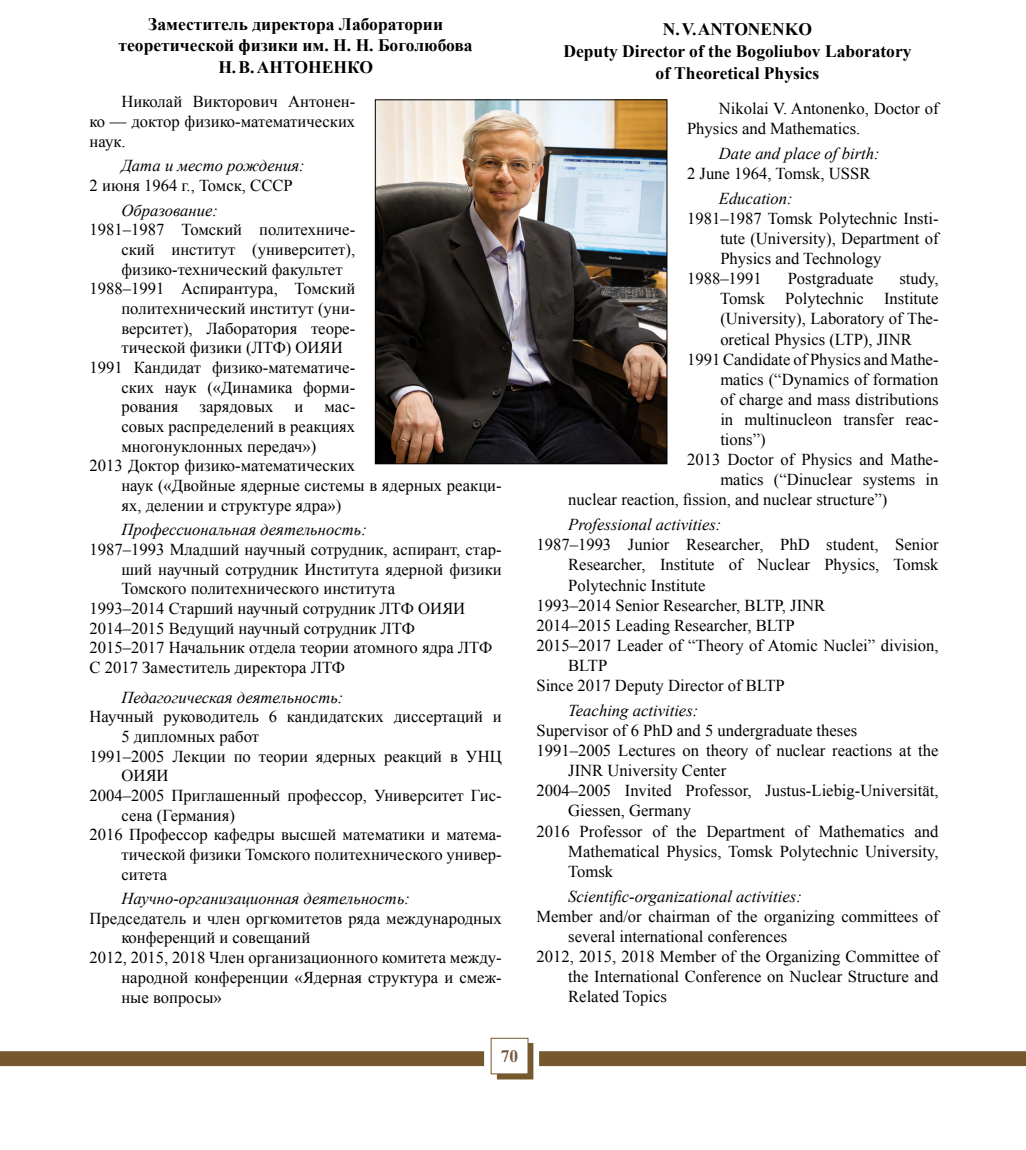
<style>
.page{position:relative;width:1026px;height:1150px;background:#fff}
.page>*{position:absolute;margin:0;border:0;box-sizing:border-box;transform-origin:0 0}
.t1{font:700 17.5px/21.3px "Times New Roman";color:#000;text-align:center}
.t2{font:700 17.5px "Times New Roman";color:#745946}
.t3{font:16.62px/19.6px "Times New Roman";color:#000;text-align:justify}
.t4{font:italic 16.62px "Times New Roman";color:#000}
</style>
<div class="page">
<div style="left:0;top:1051px;width:1025px;height:15px;background:#75582d"></div>
<svg style="left:484px;top:1048px;width:55px;height:26px"></svg>
<div style="left:497px;top:1043px;width:36px;height:36px;background:#75582d"></div>
<div style="left:491px;top:1038px;width:37px;height:36px;background:#fff"></div>
<img style="left:377px;top:102px;width:288px;height:360px">
<div style="left:375px;top:100px;width:292px;height:364px;border:1px solid #000"></div>
<p class="t1" style="left:118px;top:13px;width:355px">Заместитель директора Лаборатории теоретической физики им. Н. Н. Боголюбова<br>Н.В.АНТОНЕНКО</p>
<p class="t3" style="left:90px;top:92px;width:267px;text-indent:32px">Николай Викторович Антонен&shy;ко — доктор физико-математических наук.</p>
<p class="t4" style="left:121px;top:154px;width:185px">Дата и место рождения:</p>
<p class="t3" style="left:90px;top:175px;width:205px">2 июня 1964 г., Томск, СССР</p>
<p class="t4" style="left:121px;top:199px;width:98px">Образование:</p>
<p class="t3" style="left:90px;top:220px;width:267px">1981–1987 Томский политехниче-</p>
<p class="t3" style="left:121px;top:239px;width:235px">ский институт (университет),</p>
<p class="t3" style="left:121px;top:259px;width:223px">физико-технический факультет</p>
<p class="t3" style="left:90px;top:279px;width:267px">1988–1991 Аспирантура, Томский</p>
<p class="t3" style="left:121px;top:298px;width:235px">политехнический институт (уни-</p>
<p class="t3" style="left:121px;top:318px;width:235px">верситет), Лаборатория теоре-</p>
<p class="t3" style="left:121px;top:338px;width:223px">тической физики (ЛТФ) ОИЯИ</p>
<p class="t3" style="left:90px;top:357px;width:267px">1991 Кандидат физико-математиче-</p>
<p class="t3" style="left:121px;top:377px;width:235px">ских наук («Динамика форми-</p>
<p class="t3" style="left:121px;top:397px;width:59px">рования</p>
<p class="t3" style="left:199px;top:397px;width:76px">зарядовых</p>
<p class="t3" style="left:294px;top:397px;width:10px">и</p>
<p class="t3" style="left:324px;top:397px;width:31px">мас-</p>
<p class="t3" style="left:121px;top:416px;width:235px">совых распределений в реакциях</p>
<p class="t3" style="left:121px;top:436px;width:196px">многонуклонных передач»)</p>
<p class="t3" style="left:90px;top:456px;width:267px">2013 Доктор физико-математических</p>
<p class="t3" style="left:121px;top:475px;width:381px">наук («Двойные ядерные системы в ядерных реакци-</p>
<p class="t3" style="left:121px;top:495px;width:221px">ях, делении и структуре ядра»)</p>
<p class="t4" style="left:121px;top:518px;width:247px">Профессиональная деятельность:</p>
<p class="t3" style="left:90px;top:539px;width:413px">1987–1993 Младший научный сотрудник, аспирант, стар-</p>
<p class="t3" style="left:121px;top:559px;width:381px">ший научный сотрудник Института ядерной физики</p>
<p class="t3" style="left:121px;top:579px;width:275px">Томского политехнического института</p>
<p class="t3" style="left:90px;top:598px;width:377px">1993–2014 Старший научный сотрудник ЛТФ ОИЯИ</p>
<p class="t3" style="left:90px;top:618px;width:326px">2014–2015 Ведущий научный сотрудник ЛТФ</p>
<p class="t3" style="left:90px;top:638px;width:404px">2015–2017 Начальник отдела теории атомного ядра ЛТФ</p>
<p class="t3" style="left:90px;top:657px;width:257px">С 2017 Заместитель директора ЛТФ</p>
<p class="t4" style="left:121px;top:685px;width:223px">Педагогическая деятельность:</p>
<p class="t3" style="left:90px;top:706px;width:413px">Научный руководитель 6 кандидатских диссертаций и</p>
<p class="t3" style="left:121px;top:726px;width:139px">5 дипломных работ</p>
<p class="t3" style="left:90px;top:746px;width:413px">1991–2005 Лекции по теории ядерных реакций в УНЦ</p>
<p class="t3" style="left:121px;top:765px;width:49px">ОИЯИ</p>
<p class="t3" style="left:90px;top:785px;width:413px">2004–2005 Приглашенный профессор, Университет Гис-</p>
<p class="t3" style="left:121px;top:805px;width:115px">сена (Германия)</p>
<p class="t3" style="left:90px;top:824px;width:413px">2016 Профессор кафедры высшей математики и матема-</p>
<p class="t3" style="left:121px;top:844px;width:381px">тической физики Томского политехнического универ-</p>
<p class="t3" style="left:121px;top:864px;width:47px">ситета</p>
<p class="t4" style="left:121px;top:887px;width:290px">Научно-организационная деятельность:</p>
<p class="t3" style="left:90px;top:908px;width:413px">Председатель и член оргкомитетов ряда международных</p>
<p class="t3" style="left:121px;top:928px;width:190px">конференций и совещаний</p>
<p class="t3" style="left:90px;top:947px;width:413px">2012, 2015, 2018 Член организационного комитета между-</p>
<p class="t3" style="left:121px;top:967px;width:381px">народной конференции «Ядерная структура и смеж-</p>
<p class="t3" style="left:121px;top:987px;width:102px">ные вопросы»</p>
<p class="t2" style="left:500px;top:1044px;width:19px">70</p>
<p class="t1" style="left:563px;top:18px;width:349px;line-height:21.9px">N.V.ANTONENKO<br>Deputy Director of the Bogoliubov Laboratory of Theoretical Physics</p>
<p class="t3" style="left:686px;top:98px;width:253px;line-height:20.1px;text-indent:32px">Nikolai V. Antonenko, Doctor of<br>Physics and Mathematics.</p>
<p class="t4" style="left:718px;top:142px;width:162px">Date and place of birth:</p>
<p class="t3" style="left:686px;top:163px;width:185px">2 June 1964, Tomsk, USSR</p>
<p class="t4" style="left:718px;top:187px;width:75px">Education:</p>
<p class="t3" style="left:686px;top:208px;width:251px">1981–1987 Tomsk Polytechnic Insti-</p>
<p class="t3" style="left:720px;top:228px;width:220px">tute (University), Department of</p>
<p class="t3" style="left:720px;top:249px;width:163px">Physics and Technology</p>
<p class="t3" style="left:686px;top:269px;width:76px">1988–1991</p>
<p class="t3" style="left:787px;top:269px;width:87px">Postgraduate</p>
<p class="t3" style="left:899px;top:269px;width:41px">study,</p>
<p class="t3" style="left:719px;top:289px;width:220px">Tomsk Polytechnic Institute</p>
<p class="t3" style="left:720px;top:309px;width:218px">(University), Laboratory of The-</p>
<p class="t3" style="left:720px;top:329px;width:193px">oretical Physics (LTP), JINR</p>
<p class="t3" style="left:686px;top:349px;width:251px">1991 Candidate of Physics and Mathe-</p>
<p class="t3" style="left:720px;top:369px;width:220px">matics (“Dynamics of formation</p>
<p class="t3" style="left:720px;top:389px;width:220px">of charge and mass distributions</p>
<p class="t3" style="left:720px;top:409px;width:218px">in multinucleon transfer reac-</p>
<p class="t3" style="left:720px;top:429px;width:47px">tions”)</p>
<p class="t3" style="left:686px;top:449px;width:250px">2013 Doctor of Physics and Mathe--</p>
<p class="t3" style="left:720px;top:469px;width:220px">matics (“Dinuclear systems in</p>
<p class="t3" style="left:568px;top:490px;width:321px">nuclear reaction, fission, and nuclear structure”)</p>
<p class="t4" style="left:568px;top:513px;width:155px">Professional activities:</p>
<p class="t3" style="left:536px;top:535px;width:403px">1987–1993 Junior Researcher, PhD student, Senior</p>
<p class="t3" style="left:568px;top:555px;width:372px">Researcher, Institute of Nuclear Physics, Tomsk</p>
<p class="t3" style="left:568px;top:575px;width:139px">Polytechnic Institute</p>
<p class="t3" style="left:536px;top:595px;width:290px">1993–2014 Senior Researcher, BLTP, JINR</p>
<p class="t3" style="left:536px;top:615px;width:260px">2014–2015 Leading Researcher, BLTP</p>
<p class="t3" style="left:536px;top:635px;width:403px">2015–2017 Leader of “Theory of Atomic Nuclei” division,</p>
<p class="t3" style="left:568px;top:655px;width:41px">BLTP</p>
<p class="t3" style="left:536px;top:675px;width:250px">Since 2017 Deputy Director of BLTP</p>
<p class="t4" style="left:568px;top:699px;width:132px">Teaching activities:</p>
<p class="t3" style="left:536px;top:720px;width:322px">Supervisor of 6 PhD and 5 undergraduate theses</p>
<p class="t3" style="left:536px;top:740px;width:403px">1991–2005 Lectures on theory of nuclear reactions at the</p>
<p class="t3" style="left:568px;top:761px;width:159px">JINR University Center</p>
<p class="t3" style="left:536px;top:781px;width:403px">2004–2005 Invited Professor, Justus-Liebig-Universität,</p>
<p class="t3" style="left:568px;top:801px;width:124px">Giessen, Germany</p>
<p class="t3" style="left:536px;top:821px;width:403px">2016 Professor of the Department of Mathematics and</p>
<p class="t3" style="left:568px;top:841px;width:372px">Mathematical Physics, Tomsk Polytechnic University,</p>
<p class="t3" style="left:568px;top:861px;width:47px">Tomsk</p>
<p class="t4" style="left:568px;top:885px;width:235px">Scientific-organizational activities:</p>
<p class="t3" style="left:536px;top:906px;width:403px">Member and/or chairman of the organizing committees of</p>
<p class="t3" style="left:568px;top:926px;width:220px">several international conferences</p>
<p class="t3" style="left:536px;top:946px;width:403px">2012, 2015, 2018 Member of the Organizing Committee of</p>
<p class="t3" style="left:568px;top:966px;width:372px">the International Conference on Nuclear Structure and</p>
<p class="t3" style="left:568px;top:986px;width:100px">Related Topics</p>
</div>
